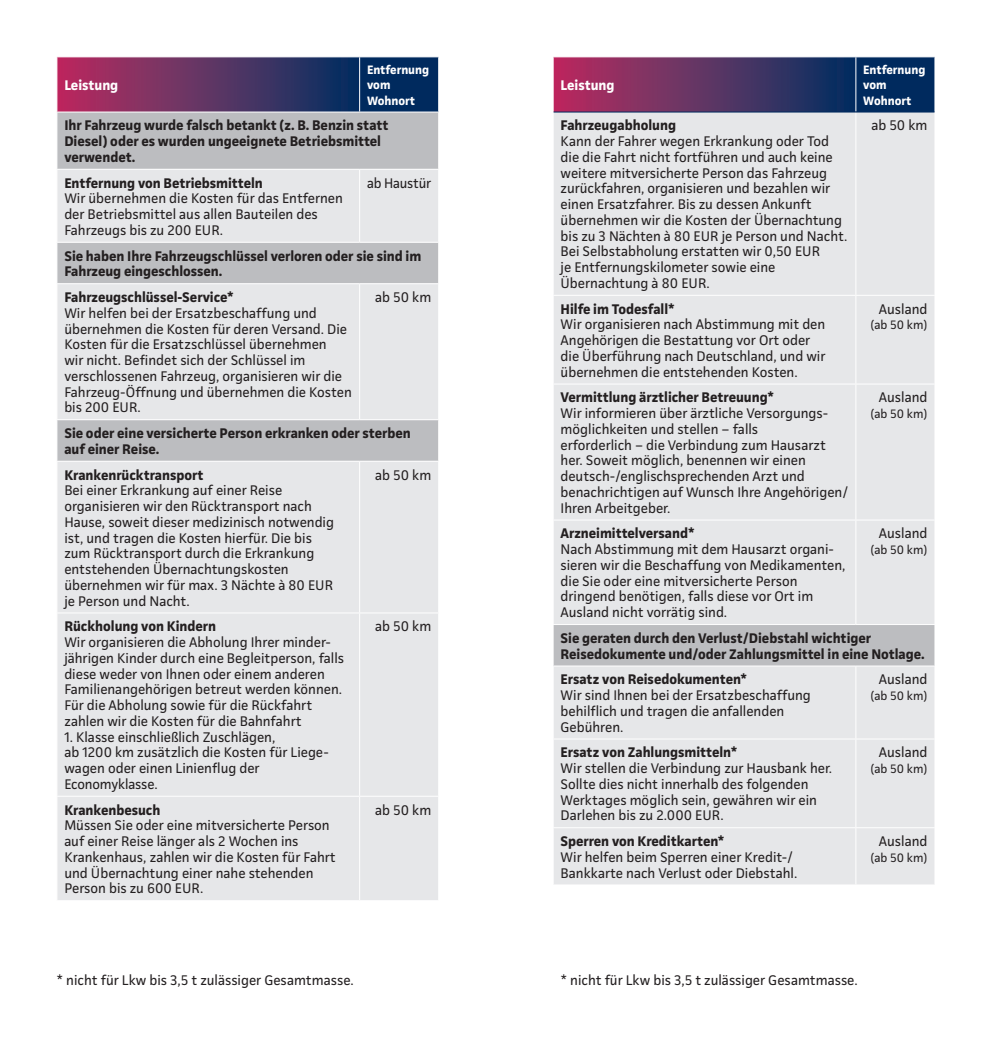
<style>
.page{position:relative;width:993px;height:1042px;background:#fff}
.page>*{position:absolute;margin:0;border:0;box-sizing:border-box;transform-origin:0 0}
.t1{font:14px/15.8px "Continentale Pro";color:#231f20}
.t2{font:700 14px/15.8px "Continentale Pro";color:#231f20}
.t3{font:700 14px "Continentale Pro";color:#fff}
.t4{font:12.25px "Continentale Pro";color:#231f20}
.t5{font:700 12.25px/15.4px "Continentale Pro";color:#fff}
</style>
<div class="page">
<svg style="left:57px;top:57px;width:381px;height:55px;background:#4f3364"></svg>
<div style="left:57px;top:113px;width:381px;height:56px;background:#bcbdc0"></div>
<svg style="left:57px;top:170px;width:381px;height:730px;background:#e1e2e4"></svg>
<hr style="left:359px;top:57px;width:1px;height:55px;background:#fff">
<hr style="left:359px;top:170px;width:1px;height:72px;background:#fff">
<hr style="left:56px;top:242px;width:303px;height:1px;background:#fff">
<hr style="left:359px;top:242px;width:80px;height:1px;background:#fff">
<hr style="left:56px;top:283px;width:303px;height:1px;background:#fff">
<hr style="left:359px;top:283px;width:80px;height:1px;background:#fff">
<hr style="left:359px;top:284px;width:1px;height:135px;background:#fff">
<hr style="left:56px;top:419px;width:303px;height:1px;background:#fff">
<hr style="left:359px;top:419px;width:80px;height:1px;background:#fff">
<hr style="left:56px;top:461px;width:303px;height:1px;background:#fff">
<hr style="left:359px;top:461px;width:80px;height:1px;background:#fff">
<hr style="left:359px;top:462px;width:1px;height:150px;background:#fff">
<hr style="left:56px;top:612px;width:303px;height:1px;background:#fff">
<hr style="left:359px;top:612px;width:80px;height:1px;background:#fff">
<hr style="left:359px;top:613px;width:1px;height:183px;background:#fff">
<hr style="left:56px;top:796px;width:303px;height:1px;background:#fff">
<hr style="left:359px;top:796px;width:80px;height:1px;background:#fff">
<hr style="left:359px;top:796px;width:1px;height:104px;background:#fff">
<svg style="left:553px;top:57px;width:381px;height:55px;background:#4d3263"></svg>
<div style="left:554px;top:113px;width:380px;height:771px;background:#e6e7e9"></div>
<div style="left:553px;top:624px;width:381px;height:42px;background:#bcbdc0"></div>
<hr style="left:855px;top:57px;width:1px;height:55px;background:#fff">
<hr style="left:855px;top:112px;width:1px;height:183px;background:#fff">
<hr style="left:552px;top:295px;width:303px;height:1px;background:#fff">
<hr style="left:855px;top:295px;width:80px;height:1px;background:#fff">
<hr style="left:855px;top:296px;width:1px;height:88px;background:#fff">
<hr style="left:552px;top:384px;width:303px;height:1px;background:#fff">
<hr style="left:855px;top:384px;width:80px;height:1px;background:#fff">
<hr style="left:855px;top:384px;width:1px;height:135px;background:#fff">
<hr style="left:552px;top:519px;width:303px;height:1px;background:#fff">
<hr style="left:855px;top:519px;width:80px;height:1px;background:#fff">
<hr style="left:855px;top:520px;width:1px;height:104px;background:#fff">
<hr style="left:552px;top:624px;width:303px;height:1px;background:#fff">
<hr style="left:855px;top:624px;width:80px;height:1px;background:#fff">
<hr style="left:552px;top:665px;width:303px;height:1px;background:#fff">
<hr style="left:855px;top:665px;width:80px;height:1px;background:#fff">
<hr style="left:855px;top:666px;width:1px;height:72px;background:#fff">
<hr style="left:552px;top:738px;width:303px;height:1px;background:#fff">
<hr style="left:855px;top:738px;width:80px;height:1px;background:#fff">
<hr style="left:855px;top:739px;width:1px;height:88px;background:#fff">
<hr style="left:552px;top:827px;width:303px;height:1px;background:#fff">
<hr style="left:855px;top:827px;width:80px;height:1px;background:#fff">
<hr style="left:855px;top:828px;width:1px;height:56px;background:#fff">
<hr style="left:553px;top:112px;width:302px;height:1px;background:#002a5e">
<hr style="left:855px;top:112px;width:79px;height:1px;background:#002a5e">
<p class="t5" style="left:367px;top:62px;width:63px">Entfernung vom<br>Wohnort</p>
<p class="t2" style="left:64px;top:117px;width:325px">Ihr Fahrzeug wurde falsch betankt (z. B. Benzin statt<br>Diesel) oder es wurden ungeeignete Betriebsmittel verwendet.</p>
<p class="t2" style="left:64px;top:174px;width:200px">Entfernung von Betriebsmitteln</p>
<p class="t1" style="left:64px;top:190px;width:280px">Wir übernehmen die Kosten für das Entfernen der Betriebsmittel aus allen Bauteilen des<br>Fahrzeugs bis zu 200 EUR.</p>
<p class="t3" style="left:64px;top:76px;width:55px">Leistung</p>
<p class="t1" style="left:367px;top:175px;width:66px">ab Haustür</p>
<p class="t2" style="left:64px;top:247px;width:358px">Sie haben Ihre Fahrzeugschlüssel verloren oder sie sind im<br>Fahrzeug eingeschlossen.</p>
<p class="t2" style="left:64px;top:289px;width:171px">Fahrzeugschlüssel-Service*</p>
<p class="t1" style="left:64px;top:305px;width:289px">Wir helfen bei der Ersatzbeschaffung und übernehmen die Kosten für deren Versand. Die Kosten für die Ersatzschlüssel übernehmen<br>wir nicht. Befindet sich der Schlüssel im verschlossenen Fahrzeug, organisieren wir die Fahrzeug-Öffnung und übernehmen die Kosten bis 200 EUR.</p>
<p class="t1" style="left:375px;top:289px;width:58px">ab 50 km</p>
<p class="t2" style="left:64px;top:425px;width:348px">Sie oder eine versicherte Person erkranken oder sterben auf einer Reise.</p>
<p class="t2" style="left:64px;top:466px;width:141px">Krankenrücktransport</p>
<p class="t1" style="left:64px;top:482px;width:271px">Bei einer Erkrankung auf einer Reise organisieren wir den Rücktransport nach Hause, soweit dieser medizinisch notwendig ist, und tragen die Kosten hierfür. Die bis zum Rücktransport durch die Erkrankung entstehenden Übernachtungskosten übernehmen wir für max. 3 Nächte à 80 EUR je Person und Nacht.</p>
<p class="t1" style="left:375px;top:467px;width:58px">ab 50 km</p>
<p class="t2" style="left:64px;top:618px;width:153px">Rückholung von Kindern</p>
<p class="t1" style="left:64px;top:634px;width:281px">Wir organisieren die Abholung Ihrer minder&shy;jährigen Kinder durch eine Begleitperson, falls diese weder von Ihnen oder einem anderen Familienangehörigen betreut werden können.<br>Für die Abholung sowie für die Rückfahrt zahlen wir die Kosten für die Bahnfahrt</p>
<p class="t1" style="left:64px;top:729px;width:266px">1. Klasse einschließlich Zuschlägen,<br>ab 1200 km zusätzlich die Kosten für Liege&shy;wagen oder einen Linienflug der<br>Economyklasse.</p>
<p class="t2" style="left:64px;top:801px;width:97px">Krankenbesuch</p>
<p class="t1" style="left:64px;top:817px;width:273px">Müssen Sie oder eine mitversicherte Person auf einer Reise länger als 2 Wochen ins Krankenhaus, zahlen wir die Kosten für Fahrt und Übernachtung einer nahe stehenden Person bis zu 600 EUR.</p>
<p class="t1" style="left:375px;top:618px;width:58px">ab 50 km</p>
<p class="t1" style="left:375px;top:801px;width:58px">ab 50 km</p>
<p class="t3" style="left:560px;top:76px;width:55px">Leistung</p>
<p class="t2" style="left:560px;top:117px;width:117px">Fahrzeugabholung</p>
<p class="t1" style="left:560px;top:133px;width:288px">Kann der Fahrer wegen Erkrankung oder Tod die die Fahrt nicht fortführen und auch keine weitere mitversicherte Person das Fahrzeug zurückfahren, organisieren und bezahlen wir einen Ersatzfahrer. Bis zu dessen Ankunft übernehmen wir die Kosten der Übernachtung bis zu 3 Nächten à 80 EUR je Person und Nacht.<br>Bei Selbstabholung erstatten wir 0,50 EUR<br>je Entfernungskilometer sowie eine Übernachtung à 80 EUR.</p>
<p class="t2" style="left:560px;top:300px;width:116px">Hilfe im Todesfall*</p>
<p class="t1" style="left:560px;top:316px;width:266px">Wir organisieren nach Abstimmung mit den Angehörigen die Bestattung vor Ort oder die Überführung nach Deutschland, und wir übernehmen die entstehenden Kosten.</p>
<p class="t2" style="left:560px;top:389px;width:215px">Vermittlung ärztlicher Betreuung*</p>
<p class="t1" style="left:560px;top:405px;width:289px">Wir informieren über ärztliche Versorgungs&shy;möglichkeiten und stellen – falls<br>erforderlich – die Verbindung zum Hausarzt her. Soweit möglich, benennen wir einen deutsch-/englischsprechenden Arzt und benachrichtigen auf Wunsch Ihre Angehörigen/ Ihren Arbeitgeber.</p>
<p class="t2" style="left:560px;top:525px;width:135px">Arzneimittelversand*</p>
<p class="t1" style="left:560px;top:541px;width:286px">Nach Abstimmung mit dem Hausarzt organi&shy;sieren wir die Beschaffung von Medikamenten, die Sie oder eine mitversicherte Person dringend benötigen, falls diese vor Ort im Ausland nicht vorrätig sind.</p>
<p class="t5" style="left:863px;top:62px;width:63px">Entfernung vom<br>Wohnort</p>
<p class="t1" style="left:871px;top:117px;width:58px">ab 50 km</p>
<p class="t1" style="left:878px;top:301px;width:50px">Ausland</p>
<p class="t4" style="left:870px;top:318px;width:58px">(ab 50 km)</p>
<p class="t1" style="left:878px;top:389px;width:50px">Ausland</p>
<p class="t4" style="left:870px;top:407px;width:58px">(ab 50 km)</p>
<p class="t1" style="left:878px;top:525px;width:50px">Ausland</p>
<p class="t4" style="left:870px;top:542px;width:58px">(ab 50 km)</p>
<p class="t2" style="left:560px;top:630px;width:365px">Sie geraten durch den Verlust/Diebstahl wichtiger<br>Reisedokumente und/oder Zahlungsmittel in eine Notlage.</p>
<p class="t2" style="left:560px;top:671px;width:188px">Ersatz von Reisedokumenten*</p>
<p class="t1" style="left:560px;top:687px;width:252px">Wir sind Ihnen bei der Ersatzbeschaffung behilflich und tragen die anfallenden<br>Gebühren.</p>
<p class="t1" style="left:878px;top:671px;width:50px">Ausland</p>
<p class="t4" style="left:870px;top:688px;width:58px">(ab 50 km)</p>
<p class="t2" style="left:560px;top:744px;width:178px">Ersatz von Zahlungsmitteln*</p>
<p class="t1" style="left:560px;top:760px;width:273px">Wir stellen die Verbindung zur Hausbank her.<br>Sollte dies nicht innerhalb des folgenden Werktages möglich sein, gewähren wir ein Darlehen bis zu 2.000 EUR.</p>
<p class="t2" style="left:560px;top:833px;width:165px">Sperren von Kreditkarten*</p>
<p class="t1" style="left:560px;top:849px;width:238px">Wir helfen beim Sperren einer Kredit-/<br>Bankkarte nach Verlust oder Diebstahl.</p>
<p class="t1" style="left:878px;top:744px;width:50px">Ausland</p>
<p class="t4" style="left:870px;top:761px;width:58px">(ab 50 km)</p>
<p class="t1" style="left:878px;top:833px;width:50px">Ausland</p>
<p class="t4" style="left:870px;top:850px;width:58px">(ab 50 km)</p>
<p class="t1" style="left:56px;top:972px;width:299px">* nicht für Lkw bis 3,5 t zulässiger Gesamtmasse.</p>
<p class="t1" style="left:560px;top:972px;width:299px">* nicht für Lkw bis 3,5 t zulässiger Gesamtmasse.</p>
</div>
